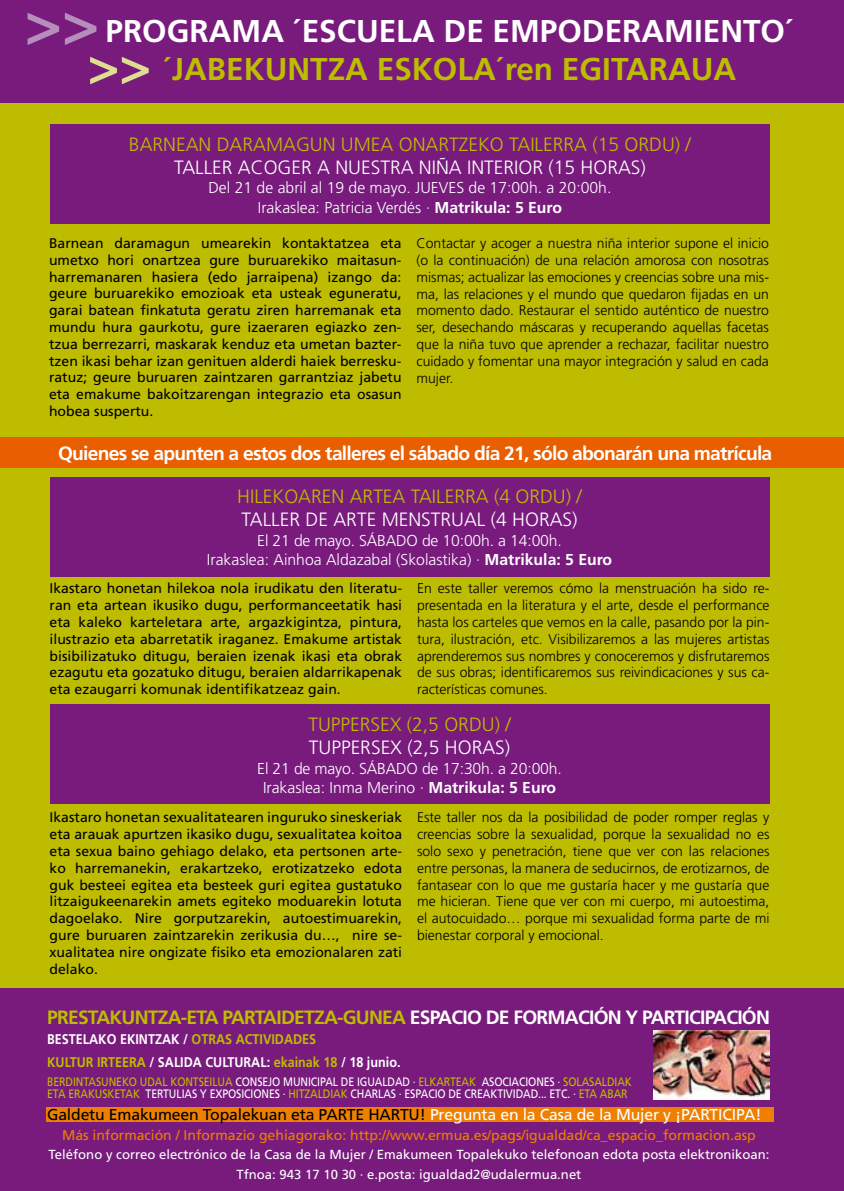
<style>
.page{position:relative;width:844px;height:1191px;background:#fff}
.page>*{position:absolute;margin:0;border:0;box-sizing:border-box;transform-origin:0 0}
.t1{font:700 62.12px "Frutiger";color:#b68ebb}
.t2{font:700 52.85px "Frutiger";color:#dfdd91}
.t3{font:700 31.5px "Frutiger";color:#fff}
.t4{font:700 31.5px "Frutiger";color:#bebc00}
.t5{font:300 19.25px "Frutiger";color:#bebc00}
.t6{font:300 19.25px "Frutiger";color:#fff}
.t7{font:700 19.25px "Frutiger";letter-spacing:-.04em;color:#fff}
.t8{font:700 19.25px "Frutiger";letter-spacing:-.04em;color:#bebc00}
.t9{font:300 15.75px/19.2px "Frutiger";color:#fff;text-align:center}
.t10{font:15.75px "Frutiger";letter-spacing:-.01em;color:#000}
.t11{font:14px/16.8px "Frutiger";color:#000;text-align:justify}
.t12{font:300 14px/16.8px "Frutiger";color:#000;text-align:justify}
.t13{font:14px "Frutiger";color:#ee7f00}
.t14{font:700 14px/22.8px "Frutiger";color:#fff;scale:.9 1}
.t15{font:13.12px/19.2px "Frutiger";color:#fff;text-align:center}
.t16{font:12.25px/12.2px "Frutiger";letter-spacing:-.01em;color:#fff;scale:.86 1}
.s1{font-weight:700}
.s2{color:#fff}
.s3{color:#bebc00}
</style>
<div class="page">
<div style="left:0;top:0;width:843px;height:1191px;background:#bebc00"></div>
<div style="left:0;top:988px;width:843px;height:203px;background:#781b7d"></div>
<div style="left:46px;top:1107px;width:727px;height:15px;background:#ee7f00"></div>
<div style="left:0;top:0;width:843px;height:102px;background:#781b7d"></div>
<div style="left:0;top:437px;width:843px;height:30px;background:#e85e00"></div>
<div style="left:50px;top:477px;width:719px;height:99px;background:#781b7d"></div>
<div style="left:50px;top:705px;width:719px;height:99px;background:#781b7d"></div>
<img style="left:653px;top:1031px;width:116px;height:68px">
<div style="left:50px;top:125px;width:719px;height:99px;background:#781b7d"></div>
<h1 class="t1" style="left:25px;top:-13px;width:76px">&gt;&gt;</h1>
<h2 class="t2" style="left:88px;top:34px;width:65px">&gt;&gt;</h2>
<h3 class="t3" style="left:105px;top:13px;width:689px">PROGRAMA ´ESCUELA DE EMPODERAMIENTO´</h3>
<h3 class="t4" style="left:163px;top:51px;width:574px">´JABEKUNTZA ESKOLA´ren EGITARAUA</h3>
<h3 class="t5" style="left:129px;top:133px;width:563px">BARNEAN DARAMAGUN UMEA ONARTZEKO TAILERRA (15 ORDU) /</h3>
<h3 class="t6" style="left:174px;top:156px;width:473px">TALLER ACOGER A NUESTRA NIÑA INTERIOR (15 HORAS)</h3>
<p class="t9" style="left:208px;top:178px;width:404px">Del 21 de abril al 19 de mayo. JUEVES de 17:00h. a 20:00h.<br>Irakaslea: Patricia Verdés · <span class="s1">Matrikula: 5 Euro</span></p>
<p class="t11" style="left:49px;top:235px;width:354px">Barnean daramagun umearekin kontaktatzea eta umetxo hori onartzea gure buruarekiko maitasun&shy;harremanaren hasiera (edo jarraipena) izango da: geure buruarekiko emozioak eta usteak eguneratu, garai batean finkatuta geratu ziren harremanak eta mundu hura gaurkotu, gure izaeraren egiazko zen&shy;tzua berrezarri, maskarak kenduz eta umetan bazter&shy;tzen ikasi behar izan genituen alderdi haiek berresku&shy;ratuz; geure buruaren zaintzaren garrantziaz jabetu eta emakume bakoitzarengan integrazio eta osasun hobea suspertu.</p>
<p class="t12" style="left:416px;top:235px;width:354px">Contactar y acoger a nuestra niña interior supone el inicio (o la continuación) de una relación amorosa con nosotras mismas; actualizar las emociones y creencias sobre una mis&shy;ma, las relaciones y el mundo que quedaron fijadas en un momento dado. Restaurar el sentido auténtico de nuestro ser, desechando máscaras y recuperando aquellas facetas que la niña tuvo que aprender a rechazar, facilitar nuestro cuidado y fomentar una mayor integración y salud en cada mujer.</p>
<h3 class="t7" style="left:58px;top:441px;width:715px">Quienes se apunten a estos dos talleres el sábado día 21, sólo abonarán una matrícula</h3>
<h3 class="t5" style="left:237px;top:486px;width:346px">HILEKOAREN ARTEA TAILERRA (4 ORDU) /</h3>
<h3 class="t6" style="left:241px;top:509px;width:337px">TALLER DE ARTE MENSTRUAL (4 HORAS)</h3>
<p class="t9" style="left:207px;top:530px;width:406px">El 21 de mayo. SÁBADO de 10:00h. a 14:00h.<br>Irakaslea: Ainhoa Aldazabal (Skolastika) · <span class="s1">Matrikula: 5 Euro</span></p>
<p class="t11" style="left:50px;top:580px;width:354px">Ikastaro honetan hilekoa nola irudikatu den literatu&shy;ran eta artean ikusiko dugu, performanceetatik hasi eta kaleko karteletara arte, argazkigintza, pintura, ilustrazio eta abarretatik iraganez. Emakume artistak bisibilizatuko ditugu, beraien izenak ikasi eta obrak ezagutu eta gozatuko ditugu, beraien aldarrikapenak eta ezaugarri komunak identifikatzeaz gain.</p>
<p class="t12" style="left:417px;top:580px;width:354px">En este taller veremos cómo la menstruación ha sido re&shy;presentada en la literatura y el arte, desde el performance hasta los carteles que vemos en la calle, pasando por la pin&shy;tura, ilustración, etc. Visibilizaremos a las mujeres artistas aprenderemos sus nombres y conoceremos y disfrutaremos de sus obras; identificaremos sus reivindicaciones y sus ca&shy;racterísticas comunes.</p>
<h3 class="t5" style="left:308px;top:713px;width:204px">TUPPERSEX (2,5 ORDU) /</h3>
<h3 class="t6" style="left:309px;top:736px;width:203px">TUPPERSEX (2,5 HORAS)</h3>
<p class="t9" style="left:257px;top:758px;width:306px">El 21 de mayo. SÁBADO de 17:30h. a 20:00h.<br>Irakaslea: Inma Merino · <span class="s1">Matrikula: 5 Euro</span></p>
<p class="t11" style="left:50px;top:809px;width:354px">Ikastaro honetan sexualitatearen inguruko sineskeriak eta arauak apurtzen ikasiko dugu, sexualitatea koitoa eta sexua baino gehiago delako, eta pertsonen arte&shy;ko harremanekin, erakartzeko, erotizatzeko edota guk besteei egitea eta besteek guri egitea gustatuko litzaigukeenarekin amets egiteko moduarekin lotuta dagoelako. Nire gorputzarekin, autoestimuarekin, gure buruaren zaintzarekin zerikusia du…, nire se&shy;xualitatea nire ongizate fisiko eta emozionalaren zati delako.</p>
<p class="t12" style="left:417px;top:809px;width:354px">Este taller nos da la posibilidad de poder romper reglas y creencias sobre la sexualidad, porque la sexualidad no es solo sexo y penetración, tiene que ver con las relaciones entre personas, la manera de seducirnos, de erotizarnos, de fantasear con lo que me gustaría hacer y me gustaría que me hicieran. Tiene que ver con mi cuerpo, mi autoestima, el autocuidado… porque mi sexualidad forma parte de mi bienestar corporal y emocional.</p>
<h3 class="t8" style="left:47px;top:1006px;width:724px">PRESTAKUNTZA-ETA PARTAIDETZA-GUNEA <span class="s2">ESPACIO DE FORMACIÓN Y PARTICIPACIÓN</span></h3>
<p class="t14" style="left:47px;top:1028px;width:394px">BESTELAKO EKINTZAK / <span class="s3">OTRAS ACTIVIDADES<br>KULTUR IRTEERA</span> / SALIDA CULTURAL: <span class="s3">ekainak 18</span> / 18 junio.</p>
<p class="t10" style="left:47px;top:1105px;width:715px">Galdetu Emakumeen Topalekuan eta PARTE HARTU! <span class="s2">Pregunta en la Casa de la Mujer y ¡PARTICIPA!</span></p>
<p class="t13" style="left:62px;top:1127px;width:695px">Más información / Informazio gehiagorako: http://www.ermua.es/pags/igualdad/ca_espacio_formacion.asp</p>
<p class="t15" style="left:49px;top:1145px;width:722px">Teléfono y correo electrónico de la Casa de la Mujer / Emakumeen Topalekuko telefonoan edota posta elektronikoan:<br>Tfnoa: 943 17 10 30 · e.posta: igualdad2@udalermua.net</p>
<p class="t16" style="left:47px;top:1075px;width:681px"><span class="s3">BERDINTASUNEKO UDAL KONTSEILUA</span> CONSEJO MUNICIPAL DE IGUALDAD · <span class="s3">ELKARTEAK</span> ASOCIACIONES · <span class="s3">SOLASALDIAK<br>ETA ERAKUSKETAK</span> TERTULIAS Y EXPOSICIONES · <span class="s3">HITZALDIAK</span> CHARLAS · ESPACIO DE CREAKTIVIDAD... ETC. · <span class="s3">ETA ABAR</span></p>
</div>
